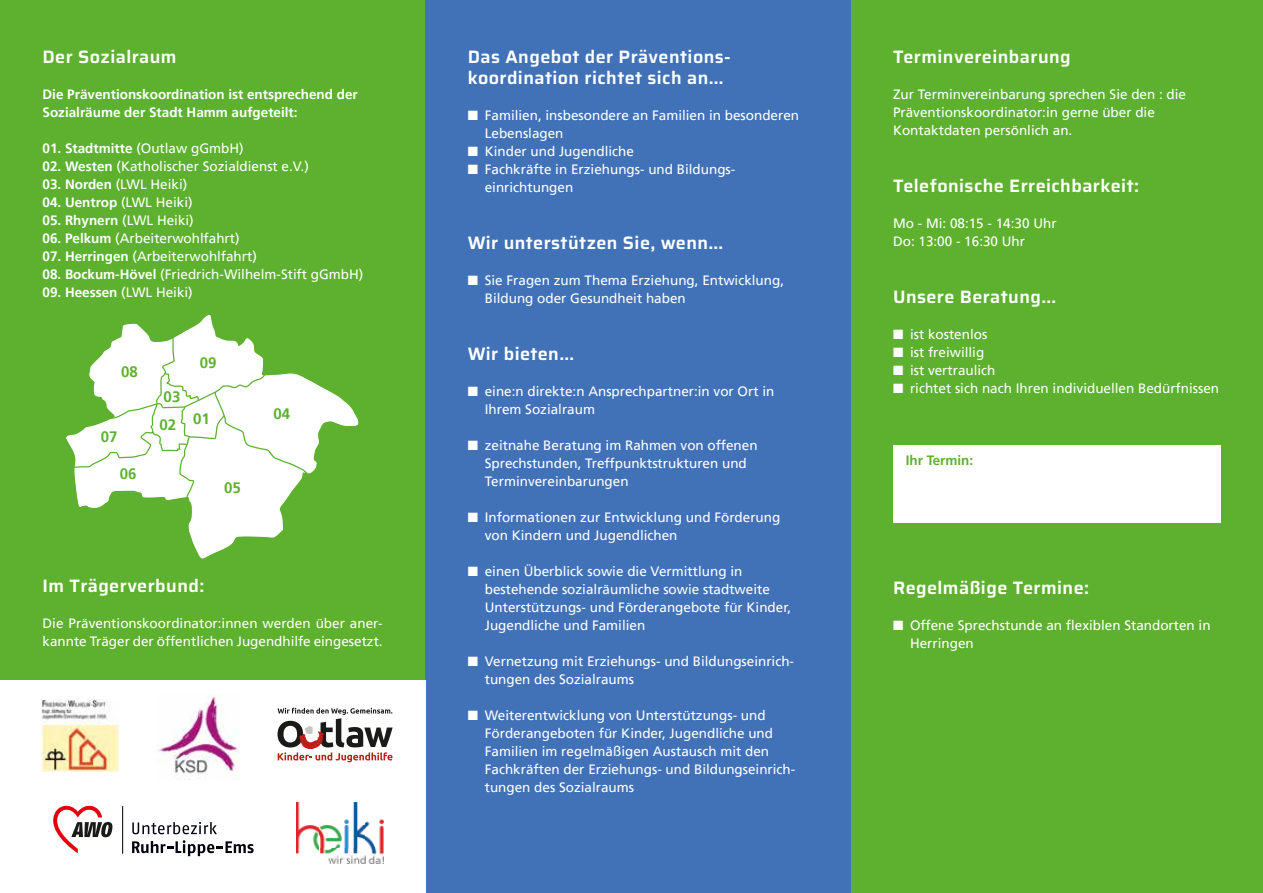
<style>
.page{position:relative;width:1263px;height:893px;background:#5db12e}
.page>*{position:absolute;margin:0;border:0;box-sizing:border-box;transform-origin:0 0}
.t1{font:600 18px/21px "Saira";letter-spacing:.025em;color:#fff}
.t2{font:700 15px "Frutiger LT Pro";color:#5eb130}
.t3{font:13.5px/18px "Frutiger LT Pro";color:#fff}
.t4{font:700 13.5px/18px "Frutiger LT Pro";color:#fff}
.t5{font:700 13.5px "Frutiger LT Pro";color:#5db12e}
.s1{font-weight:400}
.s2{font-weight:700}
</style>
<div class="page">
<div style="left:425px;top:0;width:425px;height:893px;background:#4172b8"></div>
<div style="left:893px;top:446px;width:327px;height:77px;background:#fff"></div>
<svg style="left:66px;top:314px;width:293px;height:245px"></svg>
<svg style="left:73px;top:336px;width:235px;height:163px"></svg>
<div style="left:0;top:680px;width:425px;height:213px;background:#fff"></div>
<svg style="left:277px;top:708px;width:116px;height:54px"></svg>
<img style="left:41px;top:699px;width:78px;height:72px">
<img style="left:156px;top:695px;width:84px;height:85px">
<hr style="left:122px;top:806px;width:1px;height:48px;background:#00020c">
<svg style="left:132px;top:822px;width:85px;height:12px"></svg>
<svg style="left:132px;top:840px;width:122px;height:16px"></svg>
<svg style="left:53px;top:805px;width:59px;height:48px"></svg>
<img style="left:296px;top:802px;width:87px;height:61px">
<h1 class="t1" style="left:43px;top:46px;width:136px">Der Sozialraum</h1>
<p class="t4" style="left:43px;top:85px;width:317px">Die Präventionskoordination ist entsprechend der<br>Sozialräume der Stadt Hamm aufgeteilt:</p>
<p class="t4" style="left:43px;top:139px;width:203px">01. Stadtmitte <span class="s1">(Outlaw gGmbH)</span></p>
<p class="t3" style="left:43px;top:157px;width:268px"><span class="s2">02. Westen</span> (Katholischer Sozialdienst e.V.)</p>
<p class="t3" style="left:43px;top:175px;width:146px"><span class="s2">03. Norden</span> (LWL Heiki)</p>
<p class="t4" style="left:43px;top:193px;width:152px">04. Uentrop <span class="s1">(LWL Heiki)</span></p>
<p class="t4" style="left:43px;top:211px;width:153px">05. Rhynern <span class="s1">(LWL Heiki)</span></p>
<p class="t3" style="left:43px;top:229px;width:199px"><span class="s2">06. Pelkum</span> (Arbeiterwohlfahrt)</p>
<p class="t3" style="left:43px;top:247px;width:216px"><span class="s2">07. Herringen</span> (Arbeiterwohlfahrt)</p>
<p class="t3" style="left:43px;top:265px;width:322px"><span class="s2">08. Bockum-Hövel</span> (Friedrich-Wilhelm-Stift gGmbH)</p>
<p class="t4" style="left:43px;top:283px;width:152px">09. Heessen <span class="s1">(LWL Heiki)</span></p>
<p class="t2" style="left:121px;top:363px;width:18px">08</p>
<p class="t2" style="left:101px;top:428px;width:18px">07</p>
<p class="t2" style="left:120px;top:465px;width:18px">06</p>
<p class="t2" style="left:164px;top:388px;width:18px">03</p>
<p class="t2" style="left:159px;top:416px;width:18px">02</p>
<p class="t2" style="left:200px;top:353px;width:18px">09</p>
<p class="t2" style="left:193px;top:410px;width:18px">01</p>
<p class="t2" style="left:224px;top:479px;width:18px">05</p>
<p class="t2" style="left:273px;top:405px;width:18px">04</p>
<h1 class="t1" style="left:43px;top:575px;width:163px">Im Trägerverbund:</h1>
<p class="t3" style="left:43px;top:615px;width:342px">Die Präventionskoordinator:innen werden über aner&shy;kannte Träger der öffentlichen Jugendhilfe eingesetzt.</p>
<h1 class="t1" style="left:468px;top:46px;width:265px">Das Angebot der Präventions&shy;koordination richtet sich an…</h1>
<p class="t3" style="left:485px;top:106px;width:316px;text-indent:-17px">■ Familien, insbesondere an Familien in besonderen<br>Lebenslagen</p>
<p class="t3" style="left:468px;top:142px;width:168px">■ Kinder und Jugendliche</p>
<p class="t3" style="left:485px;top:160px;width:252px;text-indent:-17px">■ Fachkräfte in Erziehungs- und Bildungs&shy;einrichtungen</p>
<h1 class="t1" style="left:468px;top:232px;width:257px">Wir unterstützen Sie, wenn…</h1>
<p class="t3" style="left:485px;top:271px;width:301px;text-indent:-17px">■ Sie Fragen zum Thema Erziehung, Entwicklung,<br>Bildung oder Gesundheit haben</p>
<h1 class="t1" style="left:468px;top:343px;width:108px">Wir bieten…</h1>
<p class="t3" style="left:485px;top:382px;width:291px;text-indent:-17px">■ eine:n direkte:n Ansprechpartner:in vor Ort in<br>Ihrem Sozialraum</p>
<p class="t3" style="left:485px;top:436px;width:274px;text-indent:-17px">■ zeitnahe Beratung im Rahmen von offenen<br>Sprechstunden, Treffpunktstrukturen und<br>Terminvereinbarungen</p>
<p class="t3" style="left:485px;top:508px;width:297px;text-indent:-17px">■ Informationen zur Entwicklung und Förderung von Kindern und Jugendlichen</p>
<p class="t3" style="left:485px;top:562px;width:308px;text-indent:-17px">■ einen Überblick sowie die Vermittlung in bestehende sozialräumliche sowie stadtweite Unterstützungs- und Förderangebote für Kinder, Jugendliche und Familien</p>
<p class="t3" style="left:485px;top:652px;width:311px;text-indent:-17px">■ Vernetzung mit Erziehungs- und Bildungseinrich&shy;tungen des Sozialraums</p>
<p class="t3" style="left:485px;top:706px;width:312px;text-indent:-17px">■ Weiterentwicklung von Unterstützungs- und Förderangeboten für Kinder, Jugendliche und Familien im regelmäßigen Austausch mit den Fachkräften der Erziehungs- und Bildungseinrich&shy;tungen des Sozialraums</p>
<h1 class="t1" style="left:893px;top:46px;width:179px">Terminvereinbarung</h1>
<p class="t3" style="left:893px;top:85px;width:295px">Zur Terminvereinbarung sprechen Sie den : die<br>Präventionskoordinator:in gerne über die<br>Kontaktdaten persönlich an.</p>
<h1 class="t1" style="left:893px;top:175px;width:248px">Telefonische Erreichbarkeit:</h1>
<p class="t3" style="left:893px;top:214px;width:165px">Mo - Mi: 08:15 - 14:30 Uhr<br>Do: 13:00 - 16:30 Uhr</p>
<h1 class="t1" style="left:893px;top:286px;width:165px">Unsere Beratung…</h1>
<p class="t3" style="left:893px;top:325px;width:96px">■ ist kostenlos</p>
<p class="t3" style="left:893px;top:343px;width:93px">■ ist freiwillig</p>
<p class="t3" style="left:893px;top:361px;width:104px">■ ist vertraulich</p>
<p class="t3" style="left:893px;top:379px;width:328px">■ richtet sich nach Ihren individuellen Bedürfnissen</p>
<p class="t5" style="left:906px;top:452px;width:69px">Ihr Termin:</p>
<h1 class="t1" style="left:893px;top:577px;width:198px">Regelmäßige Termine:</h1>
<p class="t3" style="left:910px;top:616px;width:302px;text-indent:-17px">■ Offene Sprechstunde an flexiblen Standorten in<br>Herringen</p>
</div>
